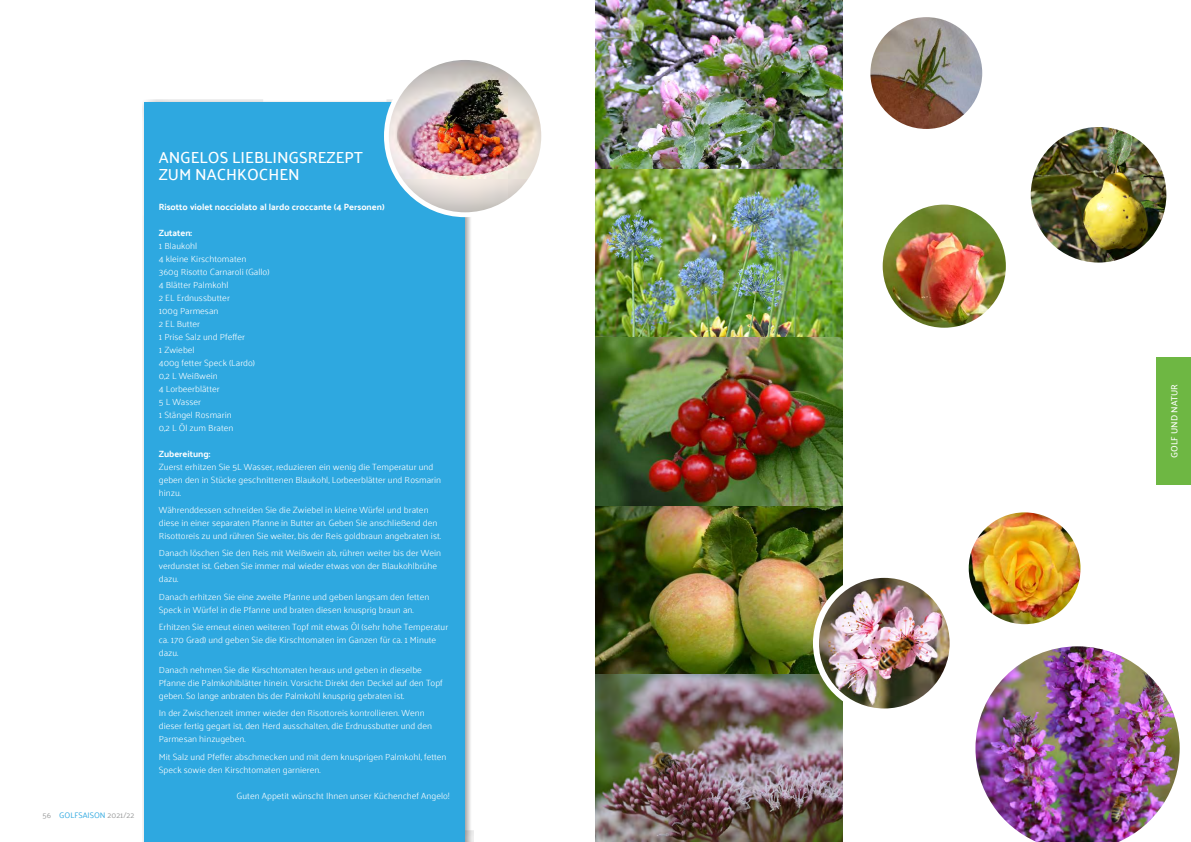
<style>
.page{position:relative;width:1191px;height:842px;background:#fff}
.page>*{position:absolute;margin:0;border:0;box-sizing:border-box;transform-origin:0 0}
.t1{font:500 16px/17px "Palanquin";color:#fff}
.t2{font:300 9px/13px "Palanquin";color:#fff}
.t3{font:700 9px "Palanquin";color:#fff}
.t4{font:500 9px "Palanquin";color:#fff}
.t5{font:8px "Palanquin";color:#2ea8e0}
.s1{color:#9c9d9d}
</style>
<div class="page">
<div style="left:1157px;top:357px;width:34px;height:128px;background:#6eb743"></div>
<div style="left:142px;top:99px;width:331px;height:743px;background:#000;opacity:.4"></div>
<div style="left:145px;top:102px;width:320px;height:740px;background:#2ea8e0"></div>
<img style="left:386px;top:58px;width:157px;height:157px;border-radius:79px">
<div style="left:384px;top:55px;width:162px;height:162px;border:5px solid #fff;border-radius:50%"></div>
<img style="left:1030px;top:127px;width:136px;height:136px;border-radius:68px">
<img style="left:975px;top:646px;width:204px;height:196px">
<img style="left:867px;top:14px;width:118px;height:118px;border-radius:59px">
<div style="left:864px;top:11px;width:124px;height:124px;border:6px solid #fff;border-radius:50%"></div>
<img style="left:595px;top:0;width:247px;height:842px">
<img style="left:816px;top:575px;width:136px;height:136px;border-radius:68px">
<div style="left:813px;top:572px;width:142px;height:142px;border:6px solid #fff;border-radius:50%"></div>
<img style="left:883px;top:206px;width:121px;height:121px">
<div style="left:876px;top:199px;width:135px;height:135px;border:6px solid #fff;border-radius:50%"></div>
<img style="left:965px;top:509px;width:118px;height:118px;border-radius:59px">
<div style="left:962px;top:506px;width:124px;height:124px;border:6px solid #fff;border-radius:50%"></div>
<p class="t5" style="left:43px;top:810px;width:93px"><span class="s1">56</span> GOLFSAISON <span class="s1">2021/22</span></p>
<h1 class="t1" style="left:159px;top:149px;width:206px">ANGELOS LIEBLINGSREZEPT<br>ZUM NACHKOCHEN</h1>
<p class="t3" style="left:159px;top:202px;width:227px">Risotto violet nocciolato al lardo croccante (4 Personen)</p>
<p class="t3" style="left:159px;top:228px;width:35px">Zutaten:</p>
<p class="t2" style="left:159px;top:239px;width:112px">1 Blaukohl<br>4 kleine Kirschtomaten<br>360g Risotto Carnaroli (Gallo)<br>4 Blätter Palmkohl<br>2 EL Erdnussbutter<br>100g Parmesan<br>2 EL Butter<br>1 Prise Salz und Pfeffer<br>1 Zwiebel<br>400g fetter Speck (Lardo)<br>0,2 L Weißwein<br>4 Lorbeerblätter<br>5 L Wasser<br>1 Stängel Rosmarin<br>0,2 L Öl zum Braten</p>
<p class="t3" style="left:159px;top:448px;width:53px">Zubereitung:</p>
<p class="t2" style="left:159px;top:460px;width:284px">Zuerst erhitzen Sie 5L Wasser, reduzieren ein wenig die Temperatur und geben den in Stücke geschnittenen Blaukohl, Lorbeerblätter und Rosmarin hinzu.</p>
<p class="t2" style="left:159px;top:503px;width:284px">Währenddessen schneiden Sie die Zwiebel in kleine Würfel und braten diese in einer separaten Pfanne in Butter an. Geben Sie anschließend den<br>Risottoreis zu und rühren Sie weiter, bis der Reis goldbraun angebraten ist.</p>
<p class="t2" style="left:159px;top:547px;width:284px">Danach löschen Sie den Reis mit Weißwein ab, rühren weiter bis der Wein verdunstet ist. Geben Sie immer mal wieder etwas von der Blaukohlbrühe dazu.</p>
<p class="t2" style="left:159px;top:590px;width:272px">Danach erhitzen Sie eine zweite Pfanne und geben langsam den fetten<br>Speck in Würfel in die Pfanne und braten diesen knusprig braun an.</p>
<p class="t2" style="left:159px;top:620px;width:291px">Erhitzen Sie erneut einen weiteren Topf mit etwas Öl (sehr hohe Temperatur ca. 170 Grad) und geben Sie die Kirschtomaten im Ganzen für ca. 1 Minute dazu.</p>
<p class="t2" style="left:159px;top:663px;width:285px">Danach nehmen Sie die Kirschtomaten heraus und geben in dieselbe<br>Pfanne die Palmkohlblätter hinein. Vorsicht: Direkt den Deckel auf den Topf geben. So lange anbraten bis der Palmkohl knusprig gebraten ist.</p>
<p class="t2" style="left:159px;top:707px;width:275px">In der Zwischenzeit immer wieder den Risottoreis kontrollieren. Wenn dieser fertig gegart ist, den Herd ausschalten, die Erdnussbutter und den<br>Parmesan hinzugeben.</p>
<p class="t2" style="left:159px;top:750px;width:289px">Mit Salz und Pfeffer abschmecken und mit dem knusprigen Palmkohl, fetten<br>Speck sowie den Kirschtomaten garnieren.</p>
<p class="t2" style="left:237px;top:789px;width:215px">Guten Appetit wünscht Ihnen unser Küchenchef Angelo!</p>
<p class="t4" style="left:1169px;top:458px;width:75px;rotate:-90deg">GOLF UND NATUR</p>
</div>
